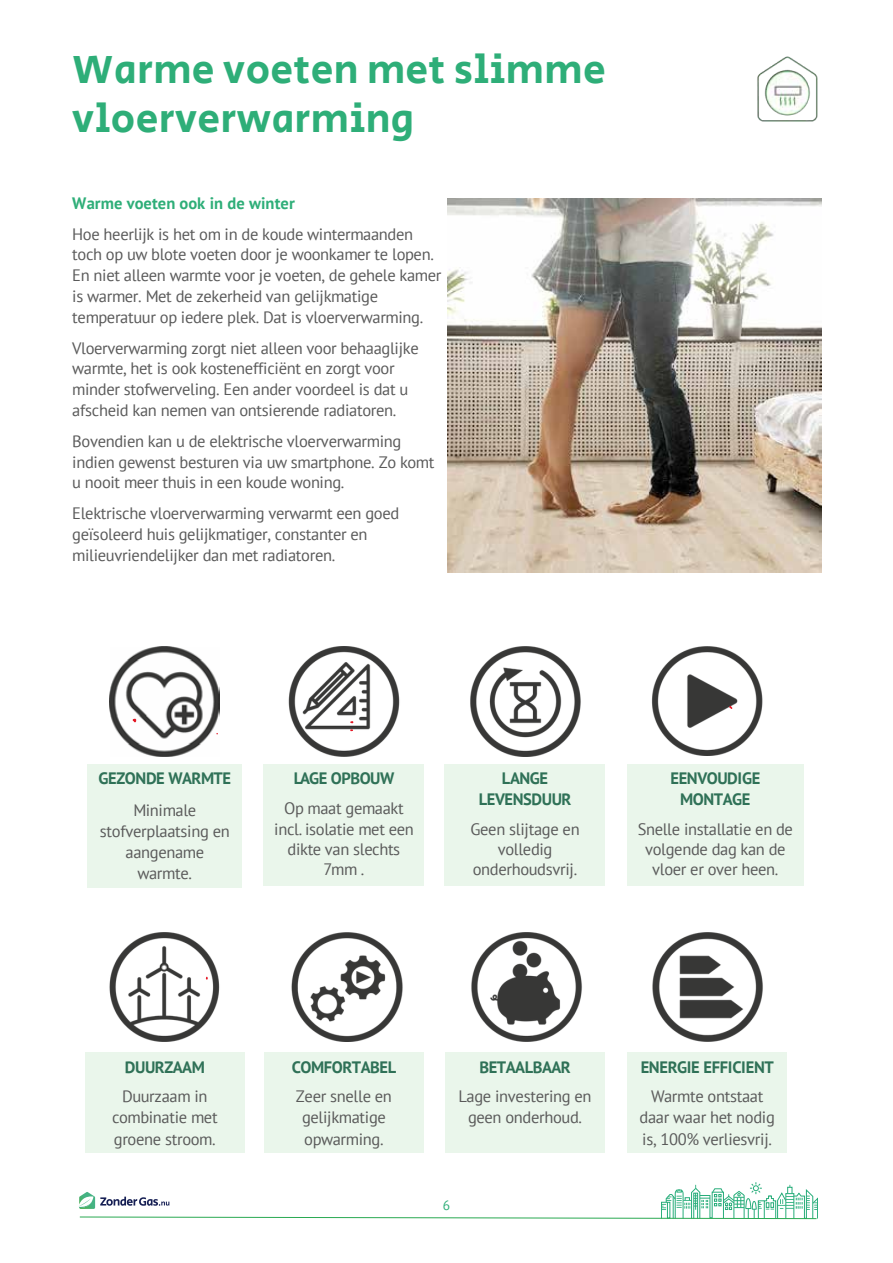
<style>
.page{position:relative;width:893px;height:1263px;background:#fff}
.page>*{position:absolute;margin:0;border:0;box-sizing:border-box;transform-origin:0 0}
.t1{font:40.5px/49.3px "Secular One";letter-spacing:.005em;color:#2eae78}
.t2{font:16.5px/21px "PT Sans";letter-spacing:-.02em;color:#5a5a5a;text-align:center}
.t3{font:700 16.5px/20.9px "PT Sans";letter-spacing:-.025em;color:#2f7157;text-align:center}
.t4{font:700 16.5px "PT Sans";letter-spacing:.005em;color:#2eae78}
.t5{font:13.5px "PT Sans";color:#2eae78}
</style>
<div class="page">
<svg style="left:79px;top:1182px;width:739px;height:37px"></svg>
<img style="left:447px;top:199px;width:374px;height:374px">
<div style="left:87px;top:765px;width:155px;height:123px;background:#eaf6eb"></div>
<img style="left:288px;top:647px;width:112px;height:109px">
<div style="left:264px;top:764px;width:160px;height:121px;background:#eaf6eb"></div>
<img style="left:470px;top:647px;width:111px;height:109px">
<div style="left:445px;top:764px;width:160px;height:121px;background:#eaf6eb"></div>
<div style="left:85px;top:1052px;width:159px;height:101px;background:#eaf6eb"></div>
<img style="left:291px;top:932px;width:112px;height:110px">
<div style="left:264px;top:1052px;width:159px;height:101px;background:#eaf6eb"></div>
<img style="left:471px;top:932px;width:111px;height:110px">
<div style="left:445px;top:1052px;width:159px;height:101px;background:#eaf6eb"></div>
<img style="left:110px;top:647px;width:109px;height:109px">
<img style="left:109px;top:932px;width:111px;height:109px">
<div style="left:627px;top:764px;width:176px;height:121px;background:#eaf6eb"></div>
<img style="left:652px;top:932px;width:111px;height:109px">
<div style="left:628px;top:1052px;width:158px;height:101px;background:#eaf6eb"></div>
<img style="left:651px;top:647px;width:112px;height:109px">
<img style="left:757px;top:56px;width:61px;height:66px">
<h1 class="t1" style="left:72px;top:46px;width:535px">Warme voeten met slimme vloerverwarming</h1>
<p class="t4" style="left:72px;top:192px;width:224px">Warme voeten ook in de winter</p>
<p class="t2" style="left:72px;top:224px;width:363px;line-height:19.5px;text-align:left">Hoe heerlijk is het om in de koude wintermaanden toch op uw blote voeten door je woonkamer te lopen.</p>
<p class="t2" style="left:72px;top:264px;width:371px;text-align:left">En niet alleen warmte voor je voeten, de gehele kamer is warmer. Met de zekerheid van gelijkmatige temperatuur op iedere plek. Dat is vloerverwarming.</p>
<p class="t2" style="left:72px;top:338px;width:348px;line-height:20.5px;text-align:left">Vloerverwarming zorgt niet alleen voor behaaglijke warmte, het is ook kostenefficiënt en zorgt voor minder stofwerveling. Een ander voordeel is dat u afscheid kan nemen van ontsierende radiatoren.</p>
<p class="t2" style="left:72px;top:431px;width:364px;line-height:20.4px;text-align:left">Bovendien kan u de elektrische vloerverwarming indien gewenst besturen via uw smartphone. Zo komt u nooit meer thuis in een koude woning.</p>
<p class="t2" style="left:72px;top:502px;width:328px;text-align:left">Elektrische vloerverwarming verwarmt een goed geïsoleerd huis gelijkmatiger, constanter en milieuvriendelijker dan met radiatoren.</p>
<p class="t3" style="left:99px;top:768px;width:134px">GEZONDE WARMTE</p>
<p class="t2" style="left:100px;top:799px;width:131px">Minimale stofverplaatsing en aangename warmte.</p>
<p class="t3" style="left:294px;top:767px;width:102px">LAGE OPBOUW</p>
<p class="t2" style="left:274px;top:797px;width:141px;line-height:20.5px">Op maat gemaakt incl. isolatie met een dikte van slechts<br>7mm .</p>
<p class="t3" style="left:479px;top:767px;width:94px">LANGE<br>LEVENSDUUR</p>
<p class="t2" style="left:471px;top:818px;width:111px;line-height:20.4px">Geen slijtage en volledig onderhoudsvrij.</p>
<p class="t3" style="left:670px;top:767px;width:91px">EENVOUDIGE<br>MONTAGE</p>
<p class="t2" style="left:638px;top:818px;width:157px;line-height:20.4px">Snelle installatie en de volgende dag kan de vloer er over heen.</p>
<p class="t3" style="left:125px;top:1056px;width:81px">DUURZAAM</p>
<p class="t2" style="left:112px;top:1086px;width:107px">Duurzaam in combinatie met groene stroom.</p>
<p class="t3" style="left:292px;top:1056px;width:106px">COMFORTABEL</p>
<p class="t2" style="left:296px;top:1086px;width:98px">Zeer snelle en gelijkmatige opwarming.</p>
<p class="t3" style="left:479px;top:1056px;width:93px">BETAALBAAR</p>
<p class="t2" style="left:459px;top:1086px;width:135px">Lage investering en geen onderhoud.</p>
<p class="t5" style="left:443px;top:1197px;width:9px">6</p>
<p class="t3" style="left:641px;top:1056px;width:135px">ENERGIE EFFICIENT</p>
<p class="t2" style="left:640px;top:1086px;width:137px">Warmte ontstaat daar waar het nodig is, 100% verliesvrij.</p>
</div>
